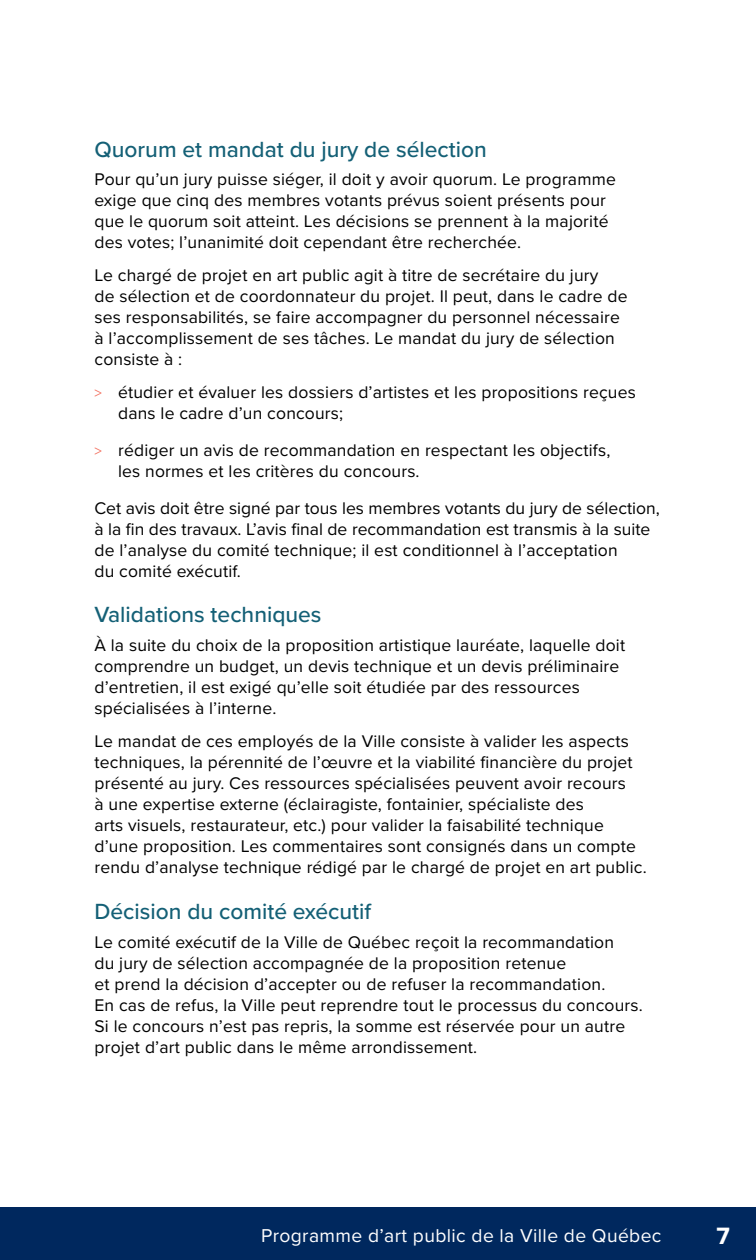
<style>
.page{position:relative;width:756px;height:1260px;background:#fff}
.page>*{position:absolute;margin:0;border:0;box-sizing:border-box;transform-origin:0 0}
.t1{font:700 24.5px "Proxima Nova";color:#fff}
.t2{font:500 22.75px "Proxima Nova";color:#146076}
.t3{font:19.25px "Proxima Nova";letter-spacing:.02em;color:#fff}
.t4{font:17.5px/21px "Proxima Nova";letter-spacing:.01em;color:#000}
.s1{font-size:14.88px;color:#f37160}
</style>
<div class="page">
<div style="left:0;top:1207px;width:756px;height:53px;background:#00285e"></div>
<h4 class="t2" style="left:94px;top:132px;width:394px">Quorum et mandat du jury de sélection</h4>
<p class="t4" style="left:94px;top:168px;width:523px">Pour qu’un jury puisse siéger, il doit y avoir quorum. Le programme exige que cinq des membres votants prévus soient présents pour que le quorum soit atteint. Les décisions se prennent à la majorité des votes; l’unanimité doit cependant être recherchée.</p>
<p class="t4" style="left:94px;top:264px;width:535px">Le chargé de projet en art public agit à titre de secrétaire du jury<br>de sélection et de coordonnateur du projet. Il peut, dans le cadre de ses responsabilités, se faire accompagner du personnel nécessaire à l’accomplissement de ses tâches. Le mandat du jury de sélection consiste à :</p>
<p class="t4" style="left:118px;top:381px;width:519px;text-indent:-24px"><span class="s1">&gt;</span> étudier et évaluer les dossiers d’artistes et les propositions reçues dans le cadre d’un concours;</p>
<p class="t4" style="left:118px;top:439px;width:494px;text-indent:-24px"><span class="s1">&gt;</span> rédiger un avis de recommandation en respectant les objectifs, les normes et les critères du concours.</p>
<p class="t4" style="left:94px;top:497px;width:567px">Cet avis doit être signé par tous les membres votants du jury de sélection, à la fin des travaux. L’avis final de recommandation est transmis à la suite de l’analyse du comité technique; il est conditionnel à l’acceptation<br>du comité exécutif.</p>
<h4 class="t2" style="left:94px;top:598px;width:229px">Validations techniques</h4>
<p class="t4" style="left:94px;top:634px;width:532px">À la suite du choix de la proposition artistique lauréate, laquelle doit comprendre un budget, un devis technique et un devis préliminaire d’entretien, il est exigé qu’elle soit étudiée par des ressources spécialisées à l’interne.</p>
<p class="t4" style="left:94px;top:730px;width:554px">Le mandat de ces employés de la Ville consiste à valider les aspects techniques, la pérennité de l’œuvre et la viabilité financière du projet présenté au jury. Ces ressources spécialisées peuvent avoir recours<br>à une expertise externe (éclairagiste, fontainier, spécialiste des<br>arts visuels, restaurateur, etc.) pour valider la faisabilité technique d’une proposition. Les commentaires sont consignés dans un compte rendu d’analyse technique rédigé par le chargé de projet en art public.</p>
<h4 class="t2" style="left:94px;top:894px;width:278px">Décision du comité exécutif</h4>
<p class="t4" style="left:94px;top:930px;width:550px">Le comité exécutif de la Ville de Québec reçoit la recommandation<br>du jury de sélection accompagnée de la proposition retenue<br>et prend la décision d’accepter ou de refuser la recommandation.<br>En cas de refus, la Ville peut reprendre tout le processus du concours.<br>Si le concours n’est pas repris, la somme est réservée pour un autre projet d’art public dans le même arrondissement.</p>
<p class="t3" style="left:261px;top:1221px;width:402px">Programme d’art public de la Ville de Québec</p>
<p class="t1" style="left:717px;top:1218px;width:15px">7</p>
</div>
